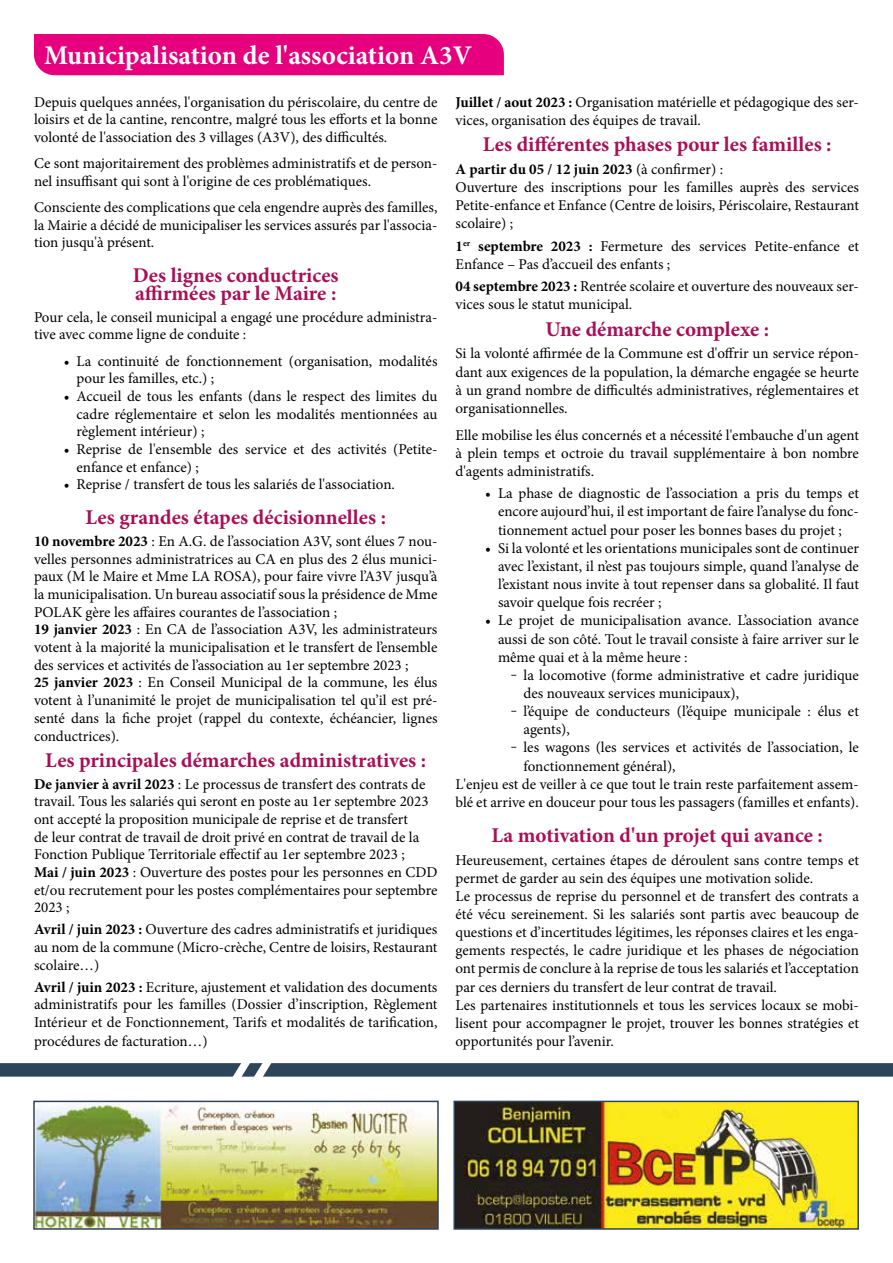
<style>
.page{position:relative;width:893px;height:1263px;background:#fff}
.page>*{position:absolute;margin:0;border:0;box-sizing:border-box;transform-origin:0 0}
.t1{font:700 27px "Minion Pro";color:#fff}
.t2{font:700 21px/17.7px "Minion Pro";color:#a80f56}
.t3{font:15px/17.7px "Minion Pro";color:#000}
.s1{font-weight:700}
</style>
<div class="page">
<img style="left:36px;top:1104px;width:400px;height:123px">
<div style="left:33px;top:1101px;width:406px;height:129px;border:2px solid #2e445b"></div>
<img style="left:456px;top:1104px;width:400px;height:123px">
<div style="left:453px;top:1101px;width:406px;height:129px;border:2px solid #2e445b"></div>
<div style="left:0;top:1063px;width:893px;height:14px;background:#2e445b"></div>
<svg style="left:224px;top:1063px;width:55px;height:14px"></svg>
<div style="left:34px;top:34px;width:470px;height:41px;background:#e6007d"></div>
<h1 class="t1" style="left:44px;top:37px;width:429px">Municipalisation de l'association A3V</h1>
<p class="t3" style="left:34px;top:93px;width:405px;text-align:justify">Depuis quelques années, l'organisation du périscolaire, du centre de loisirs et de la cantine, rencontre, malgré tous les efforts et la bonne volonté de l'association des 3 villages (A3V), des difficultés.</p>
<p class="t3" style="left:34px;top:155px;width:405px">Ce sont majoritairement des problèmes administratifs et de person&shy;nel insuffisant qui sont à l'origine de ces problématiques.</p>
<p class="t3" style="left:34px;top:198px;width:405px;text-align:justify">Consciente des complications que cela engendre auprès des familles, la Mairie a décidé de municipaliser les services assurés par l'associa&shy;tion jusqu'à présent.</p>
<h2 class="t2" style="left:133px;top:266px;width:207px">Des lignes conductrices affirmées par le Maire :</h2>
<p class="t3" style="left:34px;top:308px;width:405px">Pour cela, le conseil municipal a engagé une procédure administra&shy;tive avec comme ligne de conduite :</p>
<p class="t3" style="left:77px;top:352px;width:362px;text-indent:-13px">• La continuité de fonctionnement (organisation, modalités pour les familles, etc.) ;</p>
<p class="t3" style="left:77px;top:387px;width:362px;text-align:justify;text-indent:-13px">• Accueil de tous les enfants (dans le respect des limites du cadre réglementaire et selon les modalités mentionnées au règlement intérieur) ;</p>
<p class="t3" style="left:77px;top:440px;width:362px;text-indent:-13px">• Reprise de l'ensemble des service et des activités (Petite&shy;enfance et enfance) ;</p>
<p class="t3" style="left:64px;top:476px;width:333px">• Reprise / transfert de tous les salariés de l'association.</p>
<h2 class="t2" style="left:85px;top:508px;width:302px">Les grandes étapes décisionnelles :</h2>
<p class="t3" style="left:34px;top:532px;width:405px"><span class="s1">10 novembre 2023</span> : En A.G. de l’association A3V, sont élues 7 nou&shy;velles personnes administratrices au CA en plus des 2 élus munici&shy;paux (M le Maire et Mme LA ROSA), pour faire vivre l’A3V jusqu’à la municipalisation. Un bureau associatif sous la présidence de Mme POLAK gère les affaires courantes de l’association ;<br><span class="s1">19 janvier 2023</span> : En CA de l’association A3V, les administrateurs votent à la majorité la municipalisation et le transfert de l’ensemble des services et activités de l’association au 1er septembre 2023 ;<br><span class="s1">25 janvier 2023</span> : En Conseil Municipal de la commune, les élus votent à l’unanimité le projet de municipalisation tel qu’il est pré&shy;senté dans la fiche projet (rappel du contexte, échéancier, lignes conductrices).</p>
<h2 class="t2" style="left:45px;top:751px;width:382px">Les principales démarches administratives :</h2>
<p class="t3" style="left:34px;top:775px;width:405px"><span class="s1">De janvier à avril 2023</span> : Le processus de transfert des contrats de travail. Tous les salariés qui seront en poste au 1er septembre 2023 ont accepté la proposition municipale de reprise et de transfert<br>de leur contrat de travail de droit privé en contrat de travail de la Fonction Publique Territoriale effectif au 1er septembre 2023 ;<br><span class="s1">Mai / juin 2023</span> : Ouverture des postes pour les personnes en CDD et/ou recrutement pour les postes complémentaires pour septembre 2023 ;</p>
<p class="t3" style="left:34px;top:921px;width:405px;text-align:justify"><span class="s1">Avril / juin 2023 :</span> Ouverture des cadres administratifs et juridiques au nom de la commune (Micro-crèche, Centre de loisirs, Restaurant scolaire…)</p>
<p class="t3" style="left:34px;top:978px;width:405px;text-align:justify"><span class="s1">Avril / juin 2023 :</span> Ecriture, ajustement et validation des documents administratifs pour les familles (Dossier d’inscription, Règlement Intérieur et de Fonctionnement, Tarifs et modalités de tarification,</p>
<p class="t3" style="left:34px;top:1032px;width:175px">procédures de facturation…)</p>
<p class="t3" style="left:455px;top:93px;width:405px;line-height:18.1px"><span class="s1">Juillet / aout 2023 :</span> Organisation matérielle et pédagogique des ser&shy;vices, organisation des équipes de travail.</p>
<h2 class="t2" style="left:483px;top:136px;width:350px">Les différentes phases pour les familles :</h2>
<p class="t3" style="left:455px;top:160px;width:405px;line-height:18.1px"><span class="s1">A partir du 05 / 12 juin 2023</span> (à confirmer) :<br>Ouverture des inscriptions pour les familles auprès des services Petite-enfance et Enfance (Centre de loisirs, Périscolaire, Restaurant scolaire) ;</p>
<p class="t3" style="left:455px;top:237px;width:405px;line-height:18.1px"><span class="s1">1</span><sup>er</sup> <span class="s1">septembre 2023 :</span> Fermeture des services Petite-enfance et<br>Enfance – Pas d’accueil des enfants ;</p>
<p class="t3" style="left:455px;top:277px;width:405px;line-height:18.1px"><span class="s1">04 septembre 2023 :</span> Rentrée scolaire et ouverture des nouveaux ser&shy;vices sous le statut municipal.</p>
<h2 class="t2" style="left:545px;top:320px;width:225px">Une démarche complexe :</h2>
<p class="t3" style="left:455px;top:345px;width:405px;line-height:18.1px;text-align:justify">Si la volonté affirmée de la Commune est d'offrir un service répon&shy;dant aux exigences de la population, la démarche engagée se heurte à un grand nombre de difficultés administratives, réglementaires et organisationnelles.</p>
<p class="t3" style="left:455px;top:426px;width:405px;line-height:18.1px;text-align:justify">Elle mobilise les élus concernés et a nécessité l'embauche d'un agent à plein temps et octroie du travail supplémentaire à bon nombre d'agents administratifs.</p>
<p class="t3" style="left:498px;top:484px;width:362px;line-height:18.1px;text-align:justify;text-indent:-13px">• La phase de diagnostic de l’association a pris du temps et encore aujourd’hui, il est important de faire l’analyse du fonc&shy;tionnement actuel pour poser les bonnes bases du projet ;</p>
<p class="t3" style="left:498px;top:539px;width:362px;line-height:18.1px;text-align:justify;text-indent:-13px">• Si la volonté et les orientations municipales sont de continuer avec l’existant, il n’est pas toujours simple, quand l’analyse de l’existant nous invite à tout repenser dans sa globalité. Il faut savoir quelque fois recréer ;</p>
<p class="t3" style="left:498px;top:612px;width:362px;line-height:18.1px;text-align:justify;text-indent:-13px">• Le projet de municipalisation avance. L’association avance aussi de son côté. Tout le travail consiste à faire arriver sur le même quai et à la même heure :</p>
<p class="t3" style="left:511px;top:666px;width:350px">‒ la locomotive (forme administrative et cadre juridique</p>
<p class="t3" style="left:523px;top:684px;width:217px">des nouveaux services municipaux),</p>
<p class="t3" style="left:511px;top:702px;width:350px">‒ l’équipe de conducteurs (l’équipe municipale : élus et</p>
<p class="t3" style="left:523px;top:721px;width:48px">agents),</p>
<p class="t3" style="left:511px;top:739px;width:350px">‒ les wagons (les services et activités de l’association, le</p>
<p class="t3" style="left:523px;top:757px;width:154px">fonctionnement général),</p>
<p class="t3" style="left:455px;top:775px;width:405px">L'enjeu est de veiller à ce que tout le train reste parfaitement assem-</p>
<p class="t3" style="left:455px;top:793px;width:405px">blé et arrive en douceur pour tous les passagers (familles et enfants).</p>
<h2 class="t2" style="left:491px;top:826px;width:333px">La motivation d'un projet qui avance :</h2>
<p class="t3" style="left:455px;top:851px;width:405px;line-height:18.1px">Heureusement, certaines étapes de déroulent sans contre temps et permet de garder au sein des équipes une motivation solide.<br>Le processus de reprise du personnel et de transfert des contrats a été vécu sereinement. Si les salariés sont partis avec beaucoup de questions et d’incertitudes légitimes, les réponses claires et les enga&shy;gements respectés, le cadre juridique et les phases de négociation ont permis de conclure à la reprise de tous les salariés et l’acceptation par ces derniers du transfert de leur contrat de travail.<br>Les partenaires institutionnels et tous les services locaux se mobi&shy;lisent pour accompagner le projet, trouver les bonnes stratégies et opportunités pour l’avenir.</p>
</div>
